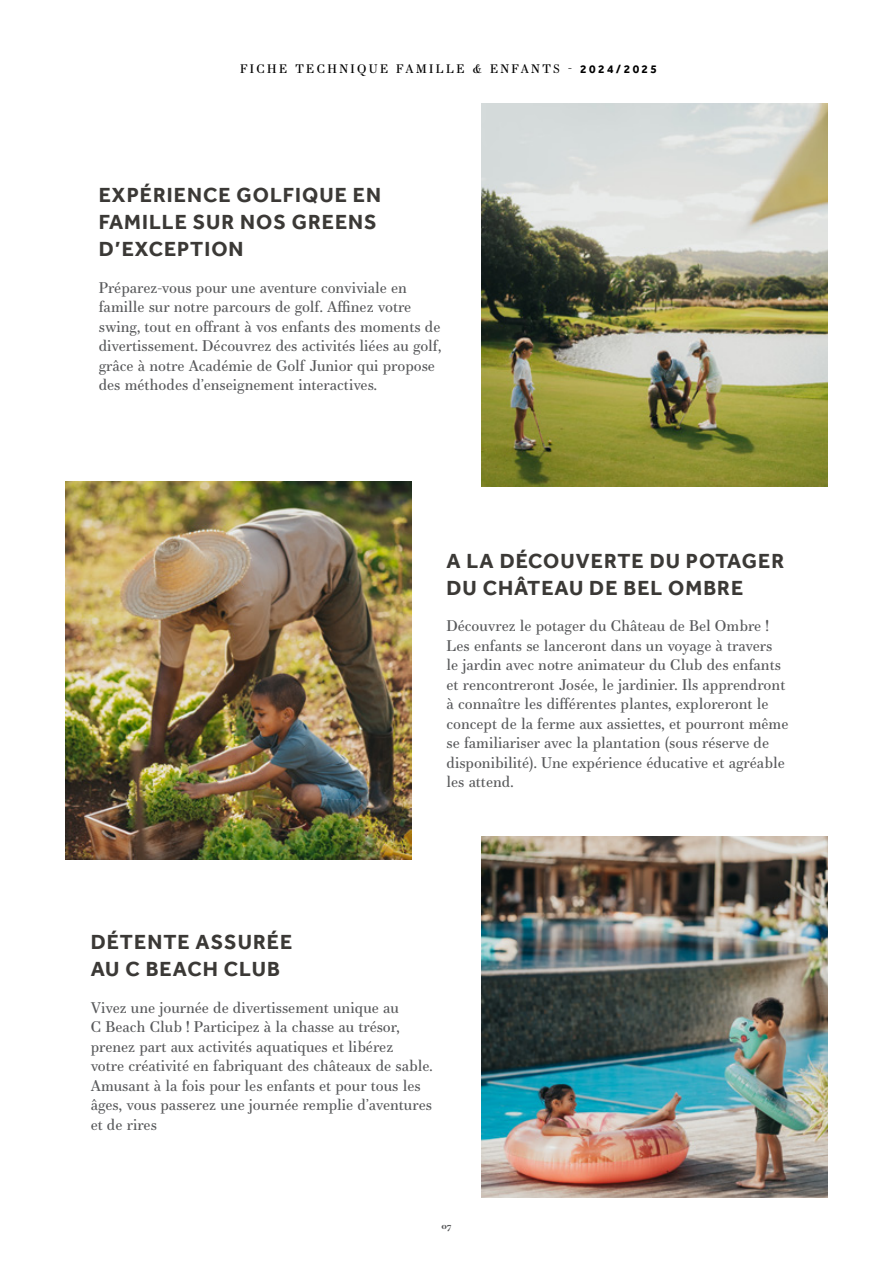
<style>
.page{position:relative;width:893px;height:1263px;background:#fff}
.page>*{position:absolute;margin:0;border:0;box-sizing:border-box;transform-origin:0 0}
.t1{font:700 21px/27px "Effra";letter-spacing:.05em;color:#3b3936}
.t2{font:15px/19.5px "Essonnes Text";color:#58595b}
.t3{font:12px "Essonnes Text";letter-spacing:.2em;color:#000}
.t4{font:700 9px "Essonnes Text";color:#58595b}
.s1{font-family:"Effra";font-weight:700}
</style>
<div class="page">
<img style="left:481px;top:104px;width:347px;height:383px">
<img style="left:65px;top:481px;width:346px;height:379px">
<img style="left:481px;top:836px;width:347px;height:362px">
<p class="t3" style="left:240px;top:60px;width:418px">FICHE TECHNIQUE FAMILLE &amp; ENFANTS - <span class="s1">2024/2025</span></p>
<h1 class="t1" style="left:99px;top:181px;width:284px">EXPÉRIENCE GOLFIQUE EN<br>FAMILLE SUR NOS GREENS<br>D’EXCEPTION</h1>
<p class="t2" style="left:99px;top:277px;width:344px">Préparez-vous pour une aventure conviviale en famille sur notre parcours de golf. Affinez votre swing, tout en offrant à vos enfants des moments de divertissement. Découvrez des activités liées au golf, grâce à notre Académie de Golf Junior qui propose des méthodes d’enseignement interactives.</p>
<h1 class="t1" style="left:446px;top:547px;width:339px">A LA DÉCOUVERTE DU POTAGER<br>DU CHÂTEAU DE BEL OMBRE</h1>
<p class="t2" style="left:446px;top:616px;width:343px">Découvrez le potager du Château de Bel Ombre !<br>Les enfants se lanceront dans un voyage à travers<br>le jardin avec notre animateur du Club des enfants et rencontreront Josée, le jardinier. Ils apprendront à connaître les différentes plantes, exploreront le concept de la ferme aux assiettes, et pourront même se familiariser avec la plantation (sous réserve de disponibilité). Une expérience éducative et agréable les attend.</p>
<h1 class="t1" style="left:91px;top:928px;width:203px">DÉTENTE ASSURÉE<br>AU C BEACH CLUB</h1>
<p class="t2" style="left:91px;top:997px;width:344px">Vivez une journée de divertissement unique au<br>C Beach Club ! Participez à la chasse au trésor, prenez part aux activités aquatiques et libérez<br>votre créativité en fabriquant des châteaux de sable.<br>Amusant à la fois pour les enfants et pour tous les âges, vous passerez une journée remplie d’aventures et de rires</p>
<p class="t4" style="left:442px;top:1219px;width:11px">07</p>
</div>
